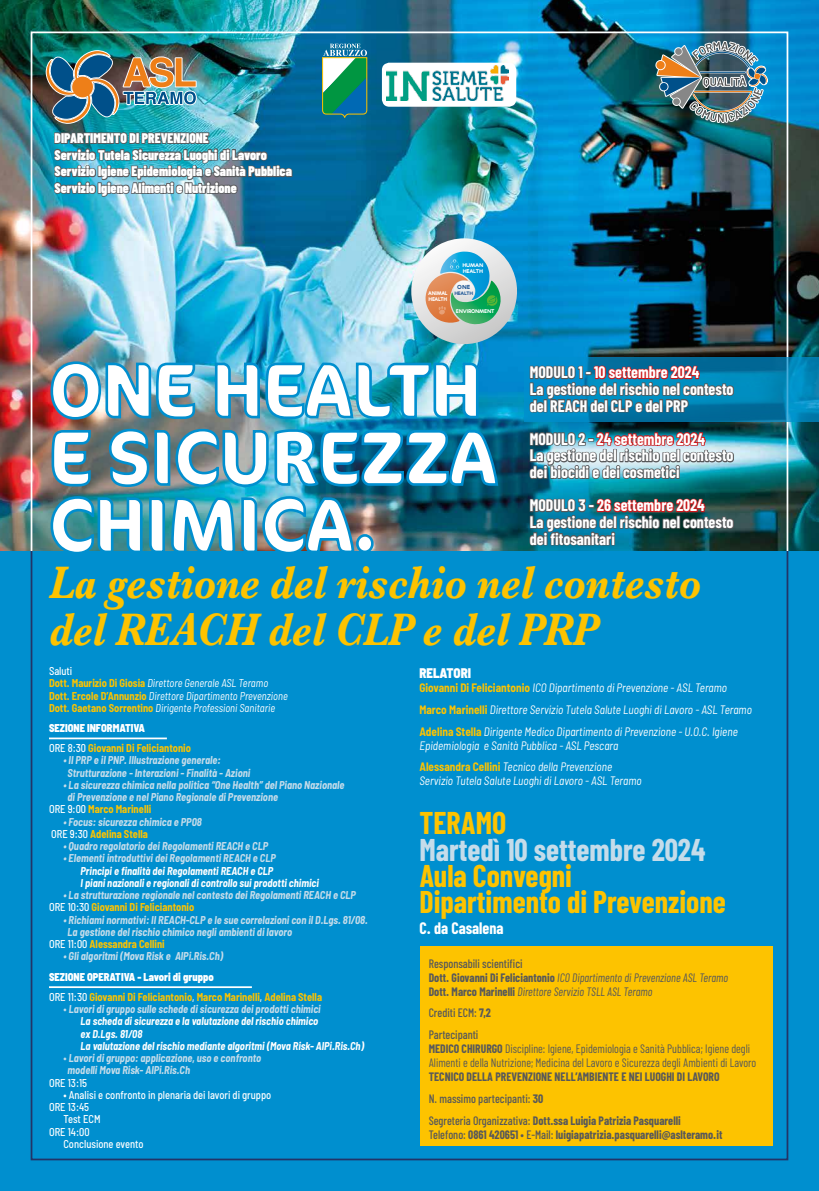
<style>
.page{position:relative;width:819px;height:1191px;background:#fff}
.page>*{position:absolute;margin:0;border:0;box-sizing:border-box;transform-origin:0 0}
.t1{font:700 77px/67.4px "Cocon";color:#fff;scale:.91 1}
.t2{font:italic 700 47.25px/46.4px "Baskerville";color:#fdc300;scale:.85 1}
.t3{font:700 31.5px/26.2px "Barlow Condensed";color:#fdc300;scale:.95 1}
.t4{font:700 31.5px "Barlow Condensed";color:#c5dcea;scale:.95 1}
.t5{font:700 16.62px/16.6px "Barlow Condensed";color:#fff;scale:.95 1}
.t6{font:900 14px/16.6px "Barlow Condensed";color:#fff;scale:.95 1}
.t7{font:900 semi-condensed 14px "Barlow";color:#fff;scale:.92 1}
.t8{font:italic semi-condensed 12.25px/21.9px "Barlow";color:#fff;scale:.92 1}
.t9{font:700 12.25px/21.9px "Barlow Condensed";color:#57585a;scale:.95 1}
.t10{font:12.25px/14px "Barlow Condensed";color:#57585a;scale:.94 1}
.t11{font:italic 12.25px/14px "Barlow Condensed";color:#57585a;scale:.95 1}
.t12{font:500 12.25px/21.9px "Barlow Condensed";color:#57585a;scale:.95 1}
.t13{font:italic 700 semi-condensed 11.38px/12.2px "Barlow";color:#c5dcea;scale:.92 1}
.t14{font:italic 700 semi-condensed 11.38px/12.2px "Barlow";color:#fff;scale:.92 1}
.t15{font:700 semi-condensed 11.38px/20.1px "Barlow";color:#fdc300;scale:.92 1}
.t16{font:italic semi-condensed 11.38px/12.2px "Barlow";color:#fff;scale:.92 1}
.t17{font:500 semi-condensed 11.38px "Barlow";color:#fff;scale:.92 1}
.t18{font:800 5.25px "TYPOGRAPHPRO";color:#235a98}
.t19{font:800 4.81px/5.8px "TYPOGRAPHPRO";letter-spacing:-.055em;color:#fff;scale:.96 1}
.t20{font:800 4.81px/5.8px "TYPOGRAPHPRO";letter-spacing:-.055em;color:#fff;scale:.9 1}
.t21{font:800 4.46px "TYPOGRAPHPRO";letter-spacing:-.055em;color:#235a98;scale:.96 1}
.s1{font-weight:500;font-style:normal}
.s2{font-weight:700;font-style:normal;color:#fdc300}
.s3{font-weight:900;color:#fff}
.s4{font-weight:500;color:#fff}
.s5{font-weight:500;font-style:normal;color:#fff}
.s6{font-style:normal;color:#fdc300}
.s7{font-weight:500;font-style:normal;color:#c5dcea}
.s8{color:#c5dcea}
.s9{font-weight:700;font-style:normal}
.s10{font-weight:700}
.s11{font-weight:500}
</style>
<div class="page">
<div style="left:0;top:551px;width:819px;height:640px;background:#008fcf"></div>
<div style="left:420px;top:946px;width:352px;height:199px;background:#fdc300"></div>
<img style="left:0;top:0;width:819px;height:551px">
<hr style="left:49px;top:737px;width:118px;height:2px;background:#fff">
<hr style="left:49px;top:986px;width:203px;height:2px;background:#fff">
<svg style="left:734px;top:357px;width:85px;height:65px;background:#0380b1"></svg>
<img style="left:49px;top:238px;width:685px;height:313px">
<img style="left:45px;top:48px;width:248px;height:164px">
<img style="left:653px;top:38px;width:117px;height:88px">
<svg style="left:322px;top:44px;width:45px;height:74px"></svg>
<div style="left:382px;top:63px;width:134px;height:44px;background:#fff;border-radius:7px"></div>
<img style="left:386px;top:65px;width:123px;height:36px">
<p class="t6" style="left:55px;top:129px;width:251px">DIPARTIMENTO DI PREVENZIONE<br>Servizio Tutela Sicurezza Luoghi di Lavoro Servizio Igiene Epidemiologia e Sanità Pubblica Servizio Igiene Alimenti e Nutrizione</p>
<p class="t19" style="left:462px;top:262px;width:23px">HUMAN<br>HEALTH</p>
<p class="t18" style="left:457px;top:283px;width:15px">ONE</p>
<p class="t21" style="left:454px;top:289px;width:21px">HEALTH</p>
<p class="t19" style="left:456px;top:308px;width:42px">ENVIRONMENT</p>
<p class="t20" style="left:428px;top:290px;width:23px">ANIMAL<br>HEALTH</p>
<h1 class="t1" style="left:49px;top:358px;width:494px">ONE HEALTH<br>E SICUREZZA<br>CHIMICA.</h1>
<h2 class="t2" style="left:49px;top:560px;width:768px">La gestione del rischio nel contesto del REACH del CLP e del PRP</h2>
<h3 class="t5" style="left:530px;top:364px;width:216px">MODULO 1 - 10 settembre 2024<br>La gestione del rischio nel contesto del REACH del CLP e del PRP</h3>
<h3 class="t5" style="left:530px;top:430px;width:216px">MODULO 2 - 24 settembre 2024<br>La gestione del rischio nel contesto dei biocidi e dei cosmetici</h3>
<h3 class="t5" style="left:530px;top:497px;width:216px">MODULO 3 - 26 settembre 2024<br>La gestione del rischio nel contesto dei fitosanitari</h3>
<p class="t16" style="left:49px;top:664px;width:261px"><span class="s1">Saluti<br></span><span class="s2">Dott. Maurizio Di Giosia</span> Direttore Generale ASL Teramo <span class="s2">Dott. Ercole D’Annunzio</span> Direttore Dipartimento Prevenzione <span class="s2">Dott. Gaetano Sorrentino</span> Dirigente Professioni Sanitarie</p>
<p class="t15" style="left:49px;top:717px;width:156px"><span class="s3">SEZIONE INFORMATIVA<br></span><span class="s4">ORE 8:30</span> Giovanni Di Feliciantonio</p>
<p class="t13" style="left:67px;top:754px;width:200px;text-indent:-4px">• Il PRP e il PNP. Illustrazione generale:<br>Strutturazione - Interazioni - Finalità - Azioni</p>
<p class="t13" style="left:63px;top:778px;width:307px">• La sicurezza chimica nella politica “One Health” del Piano Nazionale</p>
<p class="t13" style="left:67px;top:790px;width:230px">di Prevenzione e nel Piano Regionale di Prevenzione</p>
<p class="t15" style="left:49px;top:799px;width:113px"><span class="s4">ORE 9:00</span> Marco Marinelli</p>
<p class="t13" style="left:51px;top:815px;width:165px;text-indent:12px">• Focus: sicurezza chimica e PP08<br><span class="s5">ORE 9:30</span> <span class="s6">Adelina Stella</span></p>
<p class="t13" style="left:63px;top:839px;width:224px">• Quadro regolatorio dei Regolamenti REACH e CLP</p>
<p class="t13" style="left:63px;top:852px;width:232px">• Elementi introduttivi dei Regolamenti REACH e CLP</p>
<p class="t14" style="left:80px;top:864px;width:260px">Principi e finalità dei Regolamenti REACH e CLP<br>I piani nazionali e regionali di controllo sui prodotti chimici</p>
<p class="t13" style="left:49px;top:888px;width:335px;text-indent:14px">• La strutturazione regionale nel contesto dei Regolamenti REACH e CLP<br><span class="s5">ORE 10:30</span> <span class="s6">Giovanni Di Feliciantonio</span></p>
<p class="t13" style="left:63px;top:913px;width:332px">• Richiami normativi: Il REACH-CLP e le sue correlazioni con il D.Lgs. 81/08.</p>
<p class="t13" style="left:67px;top:925px;width:246px">La gestione del rischio chimico negli ambienti di lavoro</p>
<p class="t15" style="left:49px;top:933px;width:127px"><span class="s4">ORE 11:00</span> Alessandra Cellini</p>
<p class="t13" style="left:63px;top:950px;width:175px">• Gli algoritmi (Mova Risk e AlPi.Ris.Ch)</p>
<p class="t15" style="left:49px;top:966px;width:298px"><span class="s3">SEZIONE OPERATIVA - Lavori di gruppo<br></span><span class="s4">ORE 11:30</span> Giovanni Di Feliciantonio<span class="s4">,</span> Marco Marinelli<span class="s4">,</span> Adelina Stella</p>
<p class="t14" style="left:80px;top:1002px;width:309px;text-indent:-17px"><span class="s7">•</span> <span class="s8">Lavori di gruppo sulle schede di sicurezza dei prodotti chimici<br></span>La scheda di sicurezza e la valutazione del rischio chimico<br>ex D.Lgs. 81/08<br>La valutazione del rischio mediante algoritmi (Mova Risk- AlPi.Ris.Ch)</p>
<p class="t13" style="left:67px;top:1051px;width:212px;text-indent:-4px"><span class="s1">•</span> Lavori di gruppo: applicazione, uso e confronto modelli Mova Risk- AlPi.Ris.Ch</p>
<p class="t17" style="left:49px;top:1075px;width:43px">ORE 13:15</p>
<p class="t17" style="left:63px;top:1087px;width:227px">• Analisi e confronto in plenaria dei lavori di gruppo</p>
<p class="t17" style="left:49px;top:1099px;width:45px">ORE 13:45</p>
<p class="t17" style="left:63px;top:1112px;width:42px">Test ECM</p>
<p class="t17" style="left:49px;top:1124px;width:46px">ORE 14:00</p>
<p class="t17" style="left:63px;top:1136px;width:89px">Conclusione evento</p>
<p class="t7" style="left:419px;top:664px;width:58px">RELATORI</p>
<p class="t8" style="left:419px;top:676px;width:363px"><span class="s2">Giovanni Di Feliciantonio</span> ICO Dipartimento di Prevenzione - ASL Teramo<br><span class="s2">Marco Marinelli</span> Direttore Servizio Tutela Salute Luoghi di Lavoro - ASL Teramo<br><span class="s2">Adelina Stella</span> Dirigente Medico Dipartimento di Prevenzione - U.O.C. Igiene</p>
<p class="t8" style="left:419px;top:734px;width:218px">Epidemiologia e Sanità Pubblica - ASL Pescara<br><span class="s2">Alessandra Cellini</span> Tecnico della Prevenzione</p>
<p class="t8" style="left:419px;top:769px;width:243px">Servizio Tutela Salute Luoghi di Lavoro - ASL Teramo</p>
<h3 class="t3" style="left:419px;top:809px;width:93px">TERAMO</h3>
<h3 class="t4" style="left:419px;top:829px;width:302px">Martedì 10 settembre 2024</h3>
<h3 class="t3" style="left:419px;top:861px;width:324px">Aula Convegni<br>Dipartimento di Prevenzione</h3>
<h3 class="t5" style="left:419px;top:919px;width:90px">C. da Casalena</h3>
<p class="t11" style="left:428px;top:955px;width:316px"><span class="s1">Responsabili scientifici<br></span><span class="s9">Dott. Giovanni Di Feliciantonio</span> ICO Dipartimento di Prevenzione ASL Teramo<br><span class="s9">Dott. Marco Marinelli</span> Direttore Servizio TSLL ASL Teramo</p>
<p class="t12" style="left:428px;top:1001px;width:67px">Crediti ECM: <span class="s10">7,2<br></span>Partecipanti</p>
<p class="t10" style="left:428px;top:1041px;width:350px"><span class="s10">MEDICO CHIRURGO</span> Discipline: Igiene, Epidemiologia e Sanità Pubblica; Igiene degli<br>Alimenti e della Nutrizione; Medicina del Lavoro e Sicurezza degli Ambienti di Lavoro</p>
<p class="t9" style="left:428px;top:1065px;width:307px">TECNICO DELLA PREVENZIONE NELL’AMBIENTE E NEI LUOGHI DI LAVORO<br><span class="s11">N. massimo partecipanti:</span> 30<br><span class="s11">Segreteria Organizzativa:</span> Dott.ssa Luigia Patrizia Pasquarelli</p>
<p class="t9" style="left:428px;top:1123px;width:310px"><span class="s11">Telefono:</span> 0861 420651 <span class="s11">• E-Mail:</span> luigiapatrizia.pasquarelli@aslteramo.it</p>
</div>
